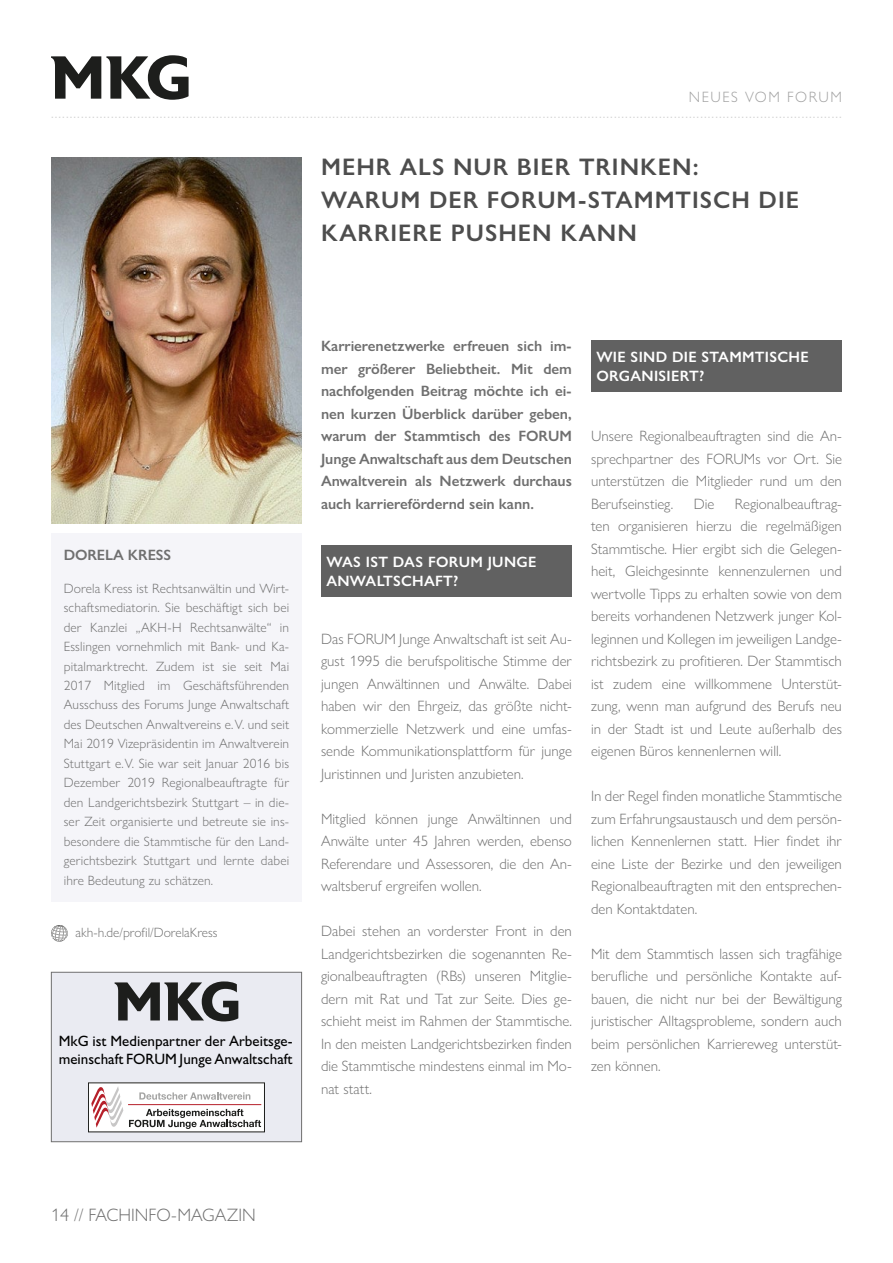
<style>
.page{position:relative;width:893px;height:1263px;background:#fff}
.page>*{position:absolute;margin:0;border:0;box-sizing:border-box;transform-origin:0 0}
.t1{font:600 24px/33px "Gill Sans Nova";letter-spacing:.04em;color:#4d4d4d}
.t2{font:300 18px "Gill Sans Nova";color:#6f6f6f}
.t3{font:300 15px/22.5px "Gill Sans Nova";color:#6f6f6f;text-align:justify}
.t4{font:600 15px/22.5px "Gill Sans Nova";letter-spacing:-.005em;color:#6f6f6f;text-align:justify}
.t5{font:600 15px/19.5px "Gill Sans Nova";letter-spacing:.02em;color:#fff}
.t6{font:500 15px/18px "Gill Sans Nova";color:#000}
.t7{font:300 15px "Gill Sans Nova";letter-spacing:.1em;color:#a0a0a0}
.t8{font:300 13.5px/19.5px "Gill Sans Nova";letter-spacing:.01em;color:#6f6f6f;text-align:justify}
.t9{font:13.5px "Gill Sans Nova";color:#d2d2d2}
</style>
<div class="page">
<svg style="left:51px;top:55px;width:138px;height:45px"></svg>
<div style="left:321px;top:545px;width:251px;height:51px;background:#616161"></div>
<div style="left:591px;top:340px;width:251px;height:52px;background:#616161"></div>
<div style="left:51px;top:534px;width:251px;height:368px;background:#f5f5f9"></div>
<img style="left:51px;top:157px;width:251px;height:366px">
<svg style="left:51px;top:925px;width:17px;height:17px"></svg>
<div style="left:51px;top:972px;width:251px;height:170px;background:#eaebf2;border:1px solid #6f6f6f"></div>
<div style="left:88px;top:1083px;width:176px;height:49px;background:#fff"></div>
<svg style="left:91px;top:1087px;width:32px;height:41px"></svg>
<svg style="left:129px;top:1109px;width:132px;height:20px"></svg>
<hr style="left:128px;top:1104px;width:133px;height:1px;background:#b6202a">
<svg style="left:139px;top:1092px;width:111px;height:8px"></svg>
<svg style="left:115px;top:981px;width:123px;height:40px"></svg>
<p class="t7" style="left:689px;top:88px;width:155px">NEUES VOM FORUM</p>
<p class="t9" style="left:51px;top:105px;width:792px">...................................................................................................................................................................................................................</p>
<h1 class="t1" style="left:321px;top:150px;width:479px">MEHR ALS NUR BIER TRINKEN:<br>WARUM DER FORUM-STAMMTISCH DIE<br>KARRIERE PUSHEN KANN</h1>
<p class="t4" style="left:64px;top:543px;width:109px">DORELA KRESS</p>
<p class="t8" style="left:64px;top:578px;width:227px">Dorela Kress ist Rechtsanwältin und Wirt&shy;schaftsmediatorin. Sie beschäftigt sich bei der Kanzlei „AKH-H Rechtsanwälte“ in Esslingen vornehmlich mit Bank- und Ka&shy;pitalmarktrecht. Zudem ist sie seit Mai 2017 Mitglied im Geschäftsführenden Ausschuss des Forums Junge Anwaltschaft des Deutschen Anwaltvereins e.V. und seit Mai 2019 Vizepräsidentin im Anwaltverein Stuttgart e.V. Sie war seit Januar 2016 bis Dezember 2019 Regionalbeauftragte für den Landgerichtsbezirk Stuttgart – in die&shy;ser Zeit organisierte und betreute sie ins&shy;besondere die Stammtische für den Land&shy;gerichtsbezirk Stuttgart und lernte dabei ihre Bedeutung zu schätzen.</p>
<p class="t8" style="left:75px;top:923px;width:144px">akh-h.de/profil/DorelaKress</p>
<p class="t6" style="left:59px;top:1032px;width:235px">MkG ist Medienpartner der Arbeitsge&shy;meinschaft FORUM Junge Anwaltschaft</p>
<p class="t4" style="left:321px;top:335px;width:252px">Karrierenetzwerke erfreuen sich im&shy;mer größerer Beliebtheit. Mit dem nachfolgenden Beitrag möchte ich ei&shy;nen kurzen Überblick darüber geben, warum der Stammtisch des FORUM Junge Anwaltschaft aus dem Deutschen Anwaltverein als Netzwerk durchaus auch karrierefördernd sein kann.</p>
<p class="t5" style="left:326px;top:552px;width:212px">WAS IST DAS FORUM JUNGE<br>ANWALTSCHAFT?</p>
<p class="t3" style="left:321px;top:627px;width:252px">Das FORUM Junge Anwaltschaft ist seit Au&shy;gust 1995 die berufspolitische Stimme der jungen Anwältinnen und Anwälte. Dabei haben wir den Ehrgeiz, das größte nicht&shy;kommerzielle Netzwerk und eine umfas&shy;sende Kommunikationsplattform für junge Juristinnen und Juristen anzubieten.</p>
<p class="t3" style="left:321px;top:807px;width:252px">Mitglied können junge Anwältinnen und Anwälte unter 45 Jahren werden, ebenso Referendare und Assessoren, die den An&shy;waltsberuf ergreifen wollen.</p>
<p class="t3" style="left:321px;top:920px;width:252px">Dabei stehen an vorderster Front in den Landgerichtsbezirken die sogenannten Re&shy;gionalbeauftragten (RBs) unseren Mitglie&shy;dern mit Rat und Tat zur Seite. Dies ge&shy;schieht meist im Rahmen der Stammtische.<br>In den meisten Landgerichtsbezirken finden die Stammtische mindestens einmal im Mo&shy;nat statt.</p>
<p class="t5" style="left:596px;top:347px;width:214px">WIE SIND DIE STAMMTISCHE<br>ORGANISIERT?</p>
<p class="t3" style="left:591px;top:425px;width:252px">Unsere Regionalbeauftragten sind die An&shy;sprechpartner des FORUMs vor Ort. Sie unterstützen die Mitglieder rund um den Berufseinstieg.</p>
<p class="t3" style="left:591px;top:492px;width:252px;text-indent:144px">Regionalbeauftrag&shy;ten organisieren hierzu die regelmäßigen Stammtische. Hier ergibt sich die Gelegen&shy;heit, Gleichgesinnte kennenzulernen und wertvolle Tipps zu erhalten sowie von dem bereits vorhandenen Netzwerk junger Kol&shy;leginnen und Kollegen im jeweiligen Landge&shy;richtsbezirk zu profitieren. Der Stammtisch ist zudem eine willkommene Unterstüt&shy;zung, wenn man aufgrund des Berufs neu in der Stadt ist und Leute außerhalb des eigenen Büros kennenlernen will.</p>
<p class="t3" style="left:591px;top:785px;width:252px">In der Regel finden monatliche Stammtische zum Erfahrungsaustausch und dem persön&shy;lichen Kennenlernen statt. Hier findet ihr eine Liste der Bezirke und den jeweiligen Regionalbeauftragten mit den entsprechen&shy;den Kontaktdaten.</p>
<p class="t3" style="left:591px;top:942px;width:252px">Mit dem Stammtisch lassen sich tragfähige berufliche und persönliche Kontakte auf&shy;bauen, die nicht nur bei der Bewältigung juristischer Alltagsprobleme, sondern auch beim persönlichen Karriereweg unterstüt&shy;zen können.</p>
<p class="t3" style="left:694px;top:492px;width:22px">Die</p>
<p class="t2" style="left:51px;top:1204px;width:206px">14 // FACHINFO-MAGAZIN</p>
</div>
